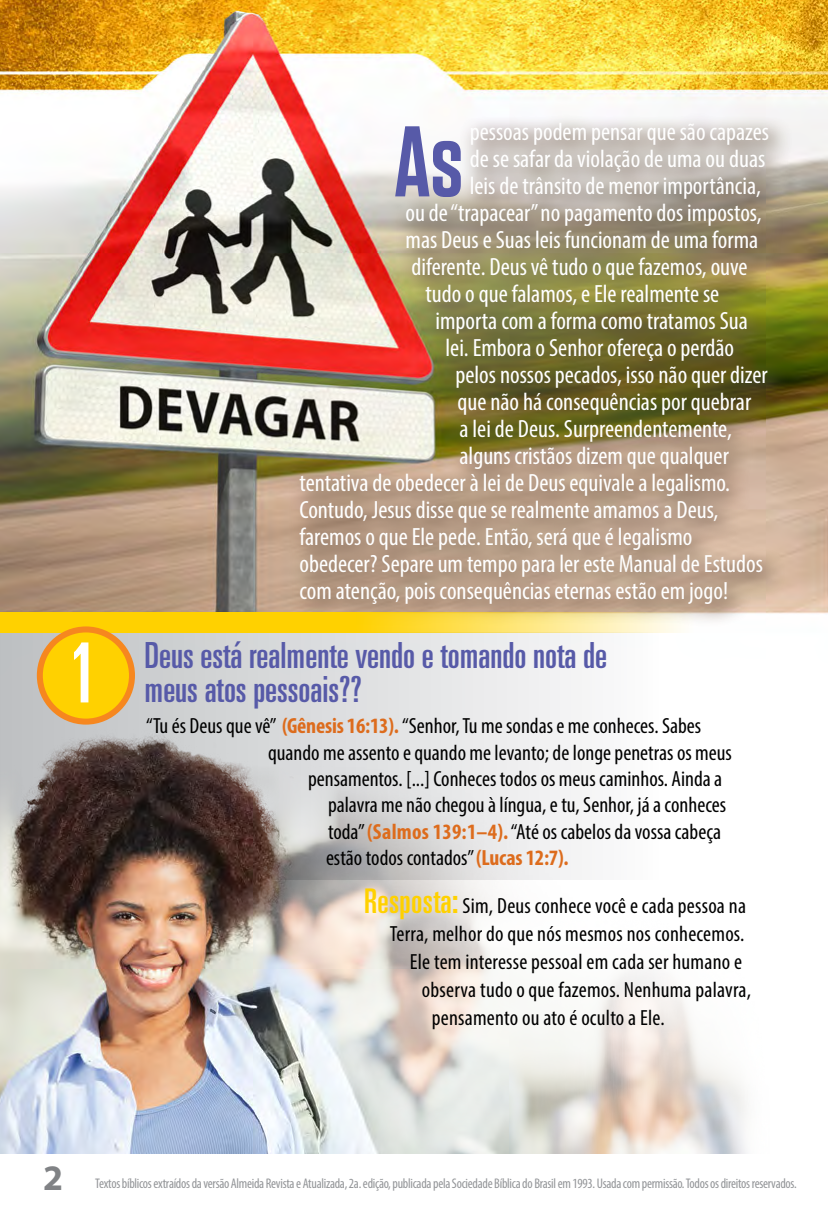
<style>
.page{position:relative;width:828px;height:1224px;background:#fff}
.page>*{position:absolute;margin:0;border:0;box-sizing:border-box;transform-origin:0 0}
.t1{font:600 100px "Tungsten";color:#575aa8}
.t2{font:ultra-condensed 83px "Univers";color:#fff}
.t3{font:ultra-condensed 36px/34px "Univers";color:#575aa8}
.t4{font:700 36px "Myriad Pro";color:#808285}
.t5{font:condensed 25px "Myriad Pro";color:#fff}
.t6{font:condensed 22px "Myriad Pro";color:#000}
.t7{font:condensed 14px "Myriad Pro";letter-spacing:-.02em;color:#939598}
.s1{font-weight:700;color:#dd6c1d}
.s2{font-family:"Univers";font-stretch:ultra-condensed;font-size:34px;color:#ffd100}
</style>
<div class="page">
<img style="left:0;top:0;width:828px;height:633px">
<svg style="left:0;top:632px;width:658px;height:81px"></svg>
<img style="left:0;top:713px;width:746px;height:441px">
<div style="left:287px;top:111px;width:507px;height:518px;background:#6c5748;opacity:.85"></div>
<svg style="left:0;top:612px;width:828px;height:20px"></svg>
<div style="left:40px;top:629px;width:92px;height:93px;background:#ffd100;border-radius:50%"></div>
<div style="left:37px;top:626px;width:98px;height:99px;border:6px solid #f6871f;border-radius:50%"></div>
<h1 class="t1" style="left:394px;top:109px;width:71px">As</h1>
<p class="t5" style="left:470px;top:117px;width:301px">pessoas podem pensar que são capazes</p>
<p class="t5" style="left:470px;top:144px;width:297px">de se safar da violação de uma ou duas</p>
<p class="t5" style="left:470px;top:171px;width:293px">leis de trânsito de menor importância,</p>
<p class="t5" style="left:406px;top:198px;width:358px">ou de “trapacear” no pagamento dos impostos,</p>
<p class="t5" style="left:406px;top:225px;width:354px">mas Deus e Suas leis funcionam de uma forma</p>
<p class="t5" style="left:412px;top:252px;width:338px">diferente. Deus vê tudo o que fazemos, ouve</p>
<p class="t5" style="left:426px;top:279px;width:295px">tudo o que falamos, e Ele realmente se</p>
<p class="t5" style="left:436px;top:306px;width:314px">importa com a forma como tratamos Sua</p>
<p class="t5" style="left:446px;top:333px;width:290px">lei. Embora o Senhor ofereça o perdão</p>
<p class="t5" style="left:456px;top:360px;width:314px">pelos nossos pecados, isso não quer dizer</p>
<p class="t5" style="left:458px;top:386px;width:295px">que não há consequências por quebrar</p>
<p class="t5" style="left:460px;top:413px;width:274px">a lei de Deus. Surpreendentemente,</p>
<p class="t5" style="left:460px;top:440px;width:271px">alguns cristãos dizem que qualquer</p>
<p class="t5" style="left:300px;top:467px;width:432px">tentativa de obedecer à lei de Deus equivale a legalismo.</p>
<p class="t5" style="left:300px;top:494px;width:420px">Contudo, Jesus disse que se realmente amamos a Deus,</p>
<p class="t5" style="left:300px;top:521px;width:395px">faremos o que Ele pede. Então, será que é legalismo</p>
<p class="t5" style="left:300px;top:548px;width:465px">obedecer? Separe um tempo para ler este Manual de Estudos</p>
<p class="t5" style="left:300px;top:575px;width:430px">com atenção, pois consequências eternas estão em jogo!</p>
<h2 class="t2" style="left:67px;top:626px;width:32px">1</h2>
<h3 class="t3" style="left:145px;top:638px;width:464px">Deus está realmente vendo e tomando nota de meus atos pessoais??</h3>
<p class="t6" style="left:146px;top:713px;width:557px">“Tu és Deus que vê” <span class="s1">(Gênesis 16:13).</span>“Senhor, Tu me sondas e me conheces. Sabes</p>
<p class="t6" style="left:268px;top:739px;width:465px">quando me assento e quando me levanto; de longe penetras os meus</p>
<p class="t6" style="left:308px;top:765px;width:416px">pensamentos. [...] Conheces todos os meus caminhos. Ainda a</p>
<p class="t6" style="left:328px;top:792px;width:400px">palavra me não chegou à língua, e tu, Senhor, já a conheces</p>
<p class="t6" style="left:328px;top:818px;width:395px">toda” <span class="s1">(Salmos 139:1–4).</span> “Até os cabelos da vossa cabeça</p>
<p class="t6" style="left:326px;top:845px;width:244px">estão todos contados” <span class="s1">(Lucas 12:7).</span></p>
<p class="t6" style="left:364px;top:893px;width:384px"><span class="s2">Resposta:</span> Sim, Deus conhece você e cada pessoa na</p>
<p class="t6" style="left:390px;top:921px;width:356px">Terra, melhor do que nós mesmos nos conhecemos.</p>
<p class="t6" style="left:410px;top:949px;width:334px">Ele tem interesse pessoal em cada ser humano e</p>
<p class="t6" style="left:422px;top:977px;width:331px">observa tudo o que fazemos. Nenhuma palavra,</p>
<p class="t6" style="left:432px;top:1005px;width:234px">pensamento ou ato é oculto a Ele.</p>
<h3 class="t4" style="left:43px;top:1155px;width:21px">2</h3>
<p class="t7" style="left:95px;top:1175px;width:703px">Textos bíblicos extraídos da versão Almeida Revista e Atualizada, 2a. edição, publicada pela Sociedade Bíblica do Brasil em 1993. Usada com permissão. Todos os direitos reservados.</p>
</div>
